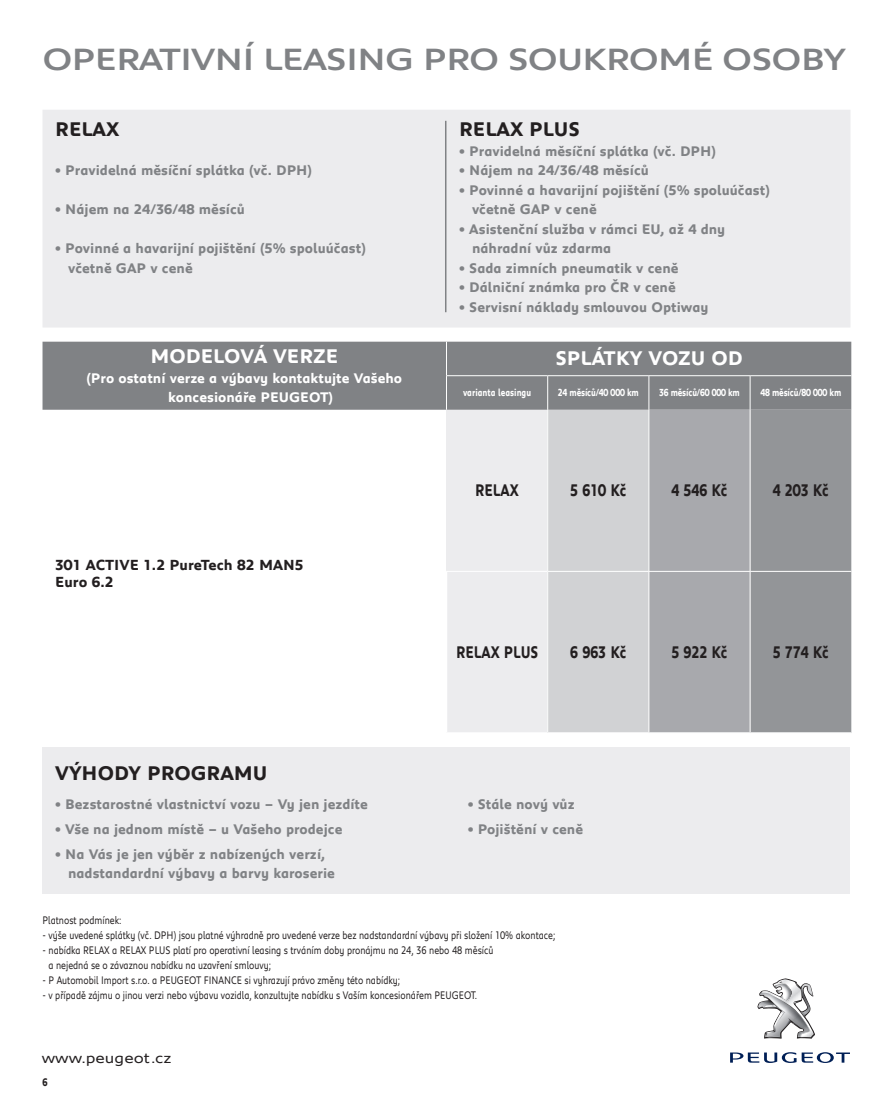
<style>
.page{position:relative;width:893px;height:1106px;background:#fff}
.page>*{position:absolute;margin:0;border:0;box-sizing:border-box;transform-origin:0 0}
.t1{font:500 31.5px "Peugeot Expanded";letter-spacing:-.03em;color:#808285}
.t2{font:700 20.25px "Peugeot";color:#231f20}
.t3{font:700 20.25px "Peugeot";color:#fff}
.t4{font:700 17.25px "Peugeot";color:#231f20;scale:.8 1}
.t5{font:700 15px/16.5px "Peugeot";color:#231f20}
.t6{font:15px "Peugeot Expanded";color:#231f20}
.t7{font:700 14.25px/19.5px "Peugeot";color:#808285}
.t8{font:700 14.25px/19.5px "Peugeot";color:#fff}
.t9{font:11.25px/15px "Peugeot";color:#231f20;scale:.8 1}
.t10{font:700 11.25px "Peugeot";color:#231f20;scale:.8 1}
.t11{font:700 10.5px "Peugeot";letter-spacing:-.02em;color:#fff;scale:.8 1}
.t12{font:700 10.5px "Peugeot";color:#fff;scale:.8 1}
</style>
<div class="page">
<div style="left:43px;top:342px;width:808px;height:68px;background:#808285"></div>
<div style="left:446px;top:410px;width:102px;height:161px;background:#ececee"></div>
<div style="left:548px;top:410px;width:101px;height:161px;background:#d1d2d4"></div>
<svg style="left:649px;top:410px;width:202px;height:322px;background:#9d9fa2"></svg>
<div style="left:446px;top:571px;width:102px;height:162px;background:#ececee"></div>
<div style="left:548px;top:571px;width:101px;height:162px;background:#d1d2d4"></div>
<hr style="left:446px;top:342px;width:1px;height:33px;background:#fff">
<hr style="left:446px;top:375px;width:102px;height:1px;background:#fff">
<hr style="left:446px;top:376px;width:1px;height:34px;background:#fff">
<hr style="left:548px;top:375px;width:101px;height:1px;background:#fff">
<hr style="left:547px;top:376px;width:1px;height:34px;background:#fff">
<hr style="left:649px;top:375px;width:101px;height:1px;background:#fff">
<hr style="left:648px;top:376px;width:1px;height:34px;background:#fff">
<hr style="left:750px;top:375px;width:101px;height:1px;background:#fff">
<hr style="left:548px;top:732px;width:101px;height:1px;background:#fff">
<hr style="left:446px;top:572px;width:1px;height:160px;background:#fff">
<hr style="left:446px;top:732px;width:102px;height:1px;background:#fff">
<hr style="left:750px;top:376px;width:1px;height:34px;background:#fff">
<hr style="left:750px;top:410px;width:1px;height:161px;background:#fff">
<hr style="left:750px;top:572px;width:1px;height:160px;background:#fff">
<hr style="left:547px;top:410px;width:1px;height:161px;background:#fff">
<hr style="left:648px;top:410px;width:1px;height:161px;background:#fff">
<hr style="left:547px;top:572px;width:1px;height:160px;background:#fff">
<hr style="left:648px;top:572px;width:1px;height:160px;background:#fff">
<hr style="left:446px;top:571px;width:102px;height:1px;background:#fff">
<hr style="left:548px;top:571px;width:101px;height:1px;background:#fff">
<hr style="left:649px;top:571px;width:101px;height:1px;background:#fff">
<hr style="left:750px;top:571px;width:101px;height:1px;background:#fff">
<div style="left:43px;top:110px;width:807px;height:217px;background:#ececee"></div>
<hr style="left:445px;top:121px;width:1px;height:191px;background:#808285">
<div style="left:43px;top:747px;width:807px;height:146px;background:#ececee"></div>
<svg style="left:757px;top:978px;width:58px;height:60px"></svg>
<svg style="left:730px;top:1052px;width:66px;height:11px"></svg>
<svg style="left:802px;top:1052px;width:48px;height:11px"></svg>
<h1 class="t1" style="left:43px;top:37px;width:805px">OPERATIVNÍ LEASING PRO SOUKROMÉ OSOBY</h1>
<h2 class="t2" style="left:55px;top:115px;width:66px">RELAX</h2>
<p class="t7" style="left:55px;top:160px;width:258px">• Pravidelná měsíční splátka (vč. DPH)</p>
<p class="t7" style="left:55px;top:199px;width:191px">• Nájem na 24/36/48 měsíců</p>
<p class="t7" style="left:68px;top:238px;width:299px;text-indent:-13px">• Povinné a havarijní pojištění (5% spoluúčast) včetně GAP v ceně</p>
<h2 class="t3" style="left:150px;top:342px;width:189px">MODELOVÁ VERZE</h2>
<p class="t8" style="left:168px;top:367px;width:235px;text-indent:-82px">(Pro ostatní verze a výbavy kontaktujte Vašeho koncesionáře PEUGEOT)</p>
<p class="t5" style="left:55px;top:556px;width:250px">301 ACTIVE 1.2 PureTech 82 MAN5<br>Euro 6.2</p>
<h2 class="t2" style="left:55px;top:759px;width:214px">VÝHODY PROGRAMU</h2>
<p class="t7" style="left:55px;top:793px;width:314px">• Bezstarostné vlastnictví vozu – Vy jen jezdíte</p>
<p class="t7" style="left:55px;top:818px;width:289px">• Vše na jednom místě – u Vašeho prodejce</p>
<p class="t7" style="left:68px;top:843px;width:268px;text-indent:-13px">• Na Vás je jen výběr z nabízených verzí, nadstandardní výbavy a barvy karoserie</p>
<h2 class="t2" style="left:459px;top:115px;width:122px">RELAX PLUS</h2>
<p class="t7" style="left:459px;top:140px;width:258px">• Pravidelná měsíční splátka (vč. DPH)</p>
<p class="t7" style="left:459px;top:160px;width:191px">• Nájem na 24/36/48 měsíců</p>
<p class="t7" style="left:472px;top:179px;width:299px;text-indent:-13px">• Povinné a havarijní pojištění (5% spoluúčast) včetně GAP v ceně</p>
<p class="t7" style="left:472px;top:218px;width:255px;text-indent:-13px">• Asistenční služba v rámci EU, až 4 dny náhradní vůz zdarma</p>
<p class="t7" style="left:459px;top:257px;width:221px">• Sada zimních pneumatik v ceně</p>
<p class="t7" style="left:459px;top:277px;width:218px">• Dálniční známka pro ČR v ceně</p>
<p class="t7" style="left:459px;top:296px;width:251px">• Servisní náklady smlouvou Optiway</p>
<h2 class="t3" style="left:555px;top:344px;width:189px">SPLÁTKY VOZU OD</h2>
<p class="t12" style="left:463px;top:386px;width:87px">varianta leasingu</p>
<p class="t11" style="left:558px;top:386px;width:103px">24 měsíců/40 000 km</p>
<p class="t11" style="left:659px;top:386px;width:103px">36 měsíců/60 000 km</p>
<p class="t11" style="left:760px;top:386px;width:103px">48 měsíců/80 000 km</p>
<p class="t4" style="left:475px;top:478px;width:56px">RELAX</p>
<p class="t4" style="left:570px;top:478px;width:72px">5 610 Kč</p>
<p class="t4" style="left:671px;top:478px;width:72px">4 546 Kč</p>
<p class="t4" style="left:773px;top:478px;width:72px">4 203 Kč</p>
<p class="t4" style="left:456px;top:640px;width:104px">RELAX PLUS</p>
<p class="t4" style="left:570px;top:640px;width:72px">6 963 Kč</p>
<p class="t4" style="left:671px;top:640px;width:72px">5 922 Kč</p>
<p class="t4" style="left:773px;top:640px;width:72px">5 774 Kč</p>
<p class="t7" style="left:468px;top:793px;width:109px">• Stále nový vůz</p>
<p class="t7" style="left:468px;top:818px;width:117px">• Pojištění v ceně</p>
<p class="t9" style="left:43px;top:911px;width:100px">Platnost podmínek:</p>
<p class="t9" style="left:43px;top:926px;width:642px">- výše uvedené splátky (vč. DPH) jsou platné výhradně pro uvedené verze bez nadstandardní výbavy při složení 10% akontace;</p>
<p class="t9" style="left:49px;top:941px;width:558px;text-indent:-6px">- nabídka RELAX a RELAX PLUS platí pro operativní leasing s trváním doby pronájmu na 24, 36 nebo 48 měsíců a nejedná se o závaznou nabídku na uzavření smlouvy;</p>
<p class="t9" style="left:43px;top:971px;width:449px">- P Automobil Import s.r.o. a PEUGEOT FINANCE si vyhrazují právo změny této nabídky;</p>
<p class="t9" style="left:43px;top:986px;width:545px">- v případě zájmu o jinou verzi nebo výbavu vozidla, konzultujte nabídku s Vaším koncesionářem PEUGEOT.</p>
<p class="t6" style="left:42px;top:1047px;width:131px">www.peugeot.cz</p>
<p class="t10" style="left:43px;top:1074px;width:8px">6</p>
</div>
